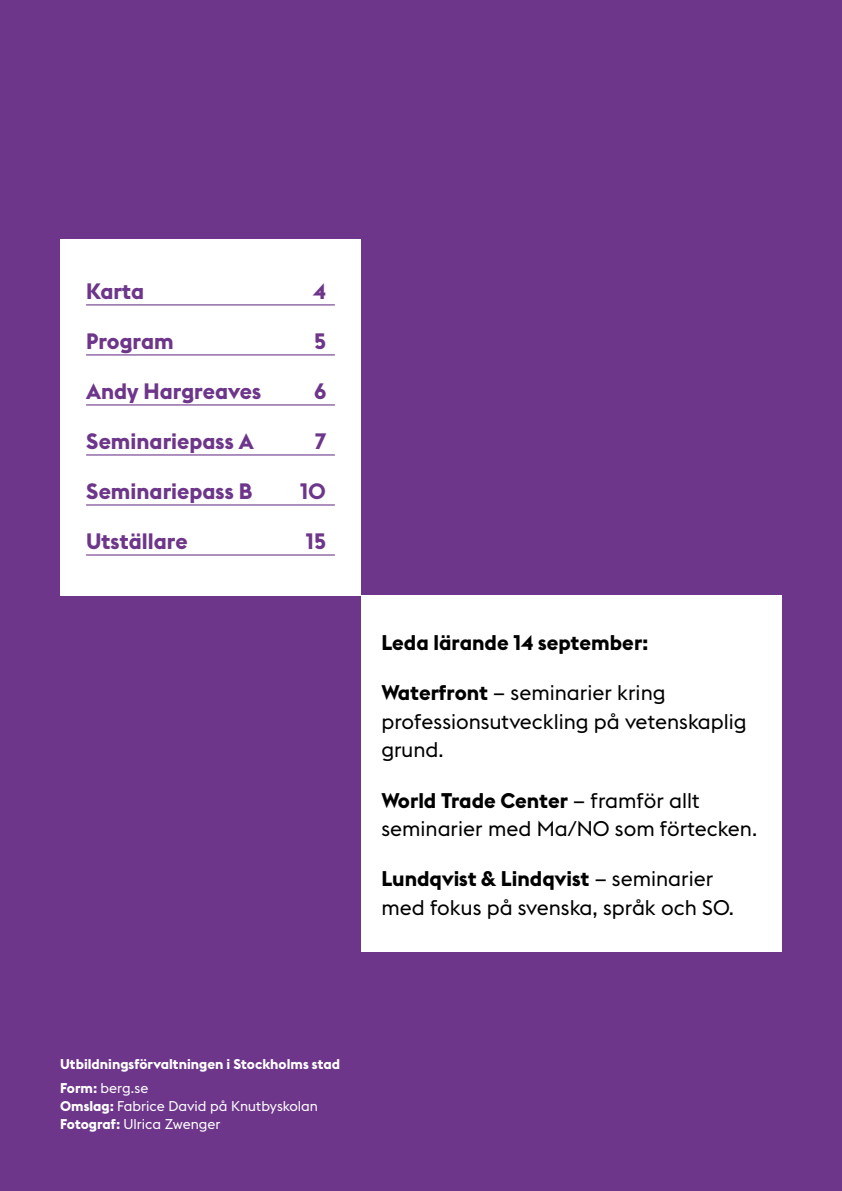
<style>
.page{position:relative;width:842px;height:1191px;background:#6d368a}
.page>*{position:absolute;margin:0;border:0;box-sizing:border-box;transform-origin:0 0}
.t1{font:700 22px "Stockholm Type";color:#6d368a}
.t2{font:21px/28.6px "Stockholm Type";color:#000}
.t3{font:700 21px "Stockholm Type";color:#000}
.t4{font:14px/18px "Stockholm Type";color:#fff}
.t5{font:700 14px/23.6px "Stockholm Type";color:#fff}
.s1{font-weight:700}
.s2{font-weight:400}
</style>
<div class="page">
<div style="left:361px;top:595px;width:420px;height:357px;background:#fff"></div>
<div style="left:60px;top:239px;width:301px;height:356px;background:#fff"></div>
<hr style="left:86px;top:304px;width:249px;height:1px;background:#6d368a">
<hr style="left:86px;top:354px;width:249px;height:1px;background:#6d368a">
<hr style="left:86px;top:404px;width:249px;height:1px;background:#6d368a">
<hr style="left:86px;top:454px;width:249px;height:1px;background:#6d368a">
<hr style="left:86px;top:504px;width:249px;height:1px;background:#6d368a">
<hr style="left:86px;top:554px;width:249px;height:1px;background:#6d368a">
<p class="t1" style="left:86px;top:275px;width:60px">Karta</p>
<p class="t1" style="left:313px;top:275px;width:14px">4</p>
<p class="t1" style="left:86px;top:325px;width:89px">Program</p>
<p class="t1" style="left:314px;top:325px;width:14px">5</p>
<p class="t1" style="left:86px;top:375px;width:177px">Andy Hargreaves</p>
<p class="t1" style="left:314px;top:375px;width:13px">6</p>
<p class="t1" style="left:86px;top:425px;width:169px">Seminariepass A</p>
<p class="t1" style="left:315px;top:425px;width:13px">7</p>
<p class="t1" style="left:86px;top:475px;width:168px">Seminariepass B</p>
<p class="t1" style="left:300px;top:475px;width:27px">10</p>
<p class="t1" style="left:86px;top:525px;width:103px">Utställare</p>
<p class="t1" style="left:306px;top:525px;width:22px">15</p>
<p class="t3" style="left:381px;top:627px;width:269px">Leda lärande 14 september:</p>
<p class="t2" style="left:381px;top:677px;width:367px"><span class="s1">Waterfront</span> – seminarier kring professionsutveckling på vetenskaplig grund.</p>
<p class="t2" style="left:381px;top:784px;width:377px"><span class="s1">World Trade Center</span> – framför allt seminarier med Ma/NO som förtecken.</p>
<p class="t2" style="left:381px;top:863px;width:354px"><span class="s1">Lundqvist &amp; Lindqvist</span> – seminarier med fokus på svenska, språk och SO.</p>
<p class="t5" style="left:60px;top:1051px;width:281px">Utbildningsförvaltningen i Stockholms stad<br>Form: <span class="s2">berg.se</span></p>
<p class="t4" style="left:60px;top:1096px;width:259px"><span class="s1">Omslag:</span> Fabrice David på Knutbyskolan<br><span class="s1">Fotograf:</span> Ulrica Zwenger</p>
</div>
